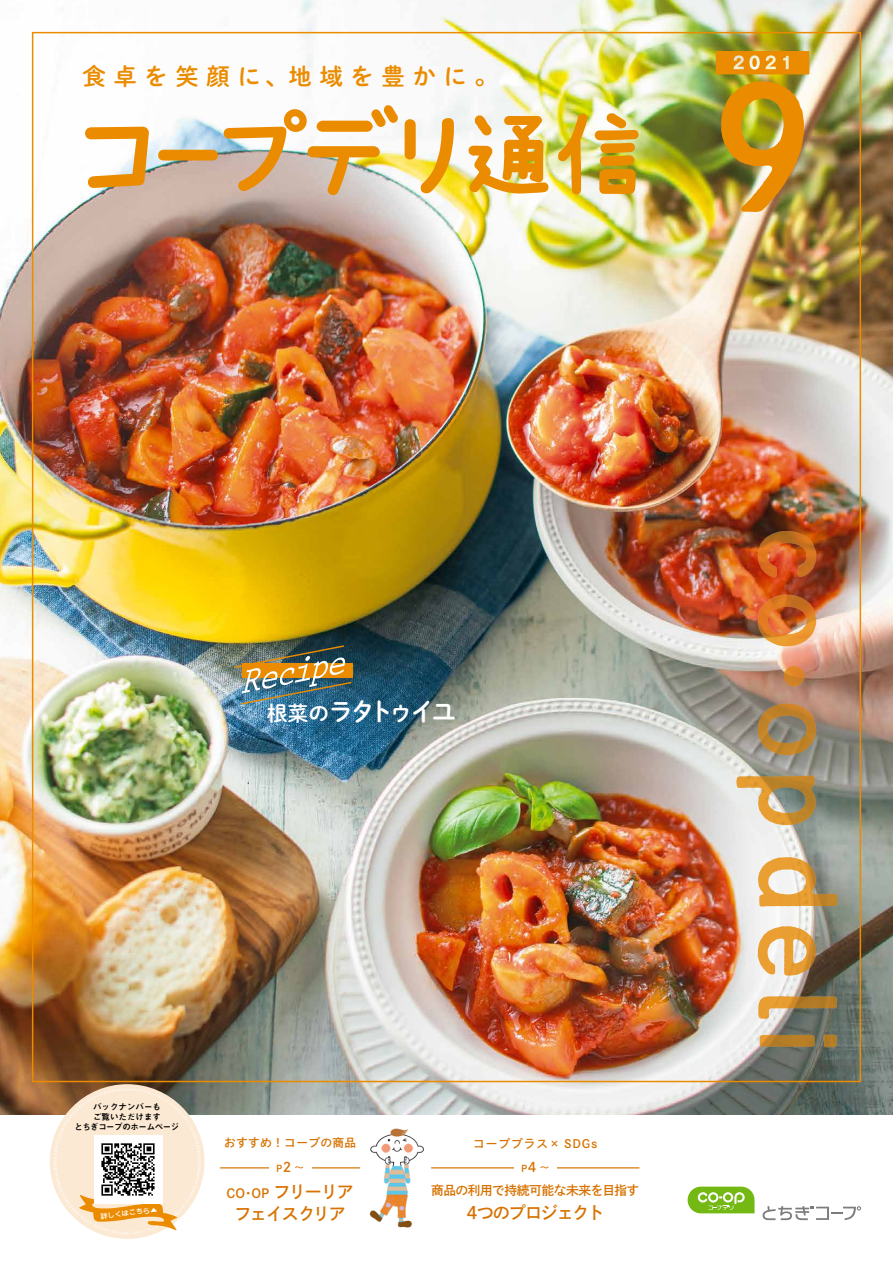
<style>
.page{position:relative;width:893px;height:1263px;background:#fff}
.page>*{position:absolute;margin:0;border:0;box-sizing:border-box;transform-origin:0 0}
.t1{font:25.35px "Shuei M Go Std B";letter-spacing:-.15em;color:#fff}
.t2{font:23.4px "Shuei M Go Std B";letter-spacing:.325em;color:#eb8c00}
.t3{font:16.95px "P Shuei Go Kin Std N B";letter-spacing:-.06em;color:#d77200}
.t4{font:13.35px "P Shuei Go Kin Std N B";color:#d77200}
.t5{font:12.75px "P Shuei Go Kin Std N B";letter-spacing:-.035em;color:#d77200}
.t6{font:11.7px "P Shuei Go Kin Std N B";letter-spacing:.045em;color:#d77200}
.t7{font:11.7px "P Shuei Go Kin Std N B";letter-spacing:.08em;color:#d77200}
.t8{font:9.6px "P Shuei Go Kin Std N B";color:#d77200}
.t9{font:8.55px/10.1px "Midashi Go Pr 6 N MB31";color:#000;text-align:center}
.t10{font:500 6.75px "Jun 34 Pro";color:#fff;scale:1.09 1}
.s1{font-size:20.85px}
.s2{font-size:9.6px}
</style>
<div class="page">
<img style="left:0;top:0;width:893px;height:1114px">
<img style="left:736px;top:531px;width:101px;height:516px">
<hr style="left:220px;top:1167px;width:140px;height:1px;background:#d77200">
<hr style="left:431px;top:1167px;width:208px;height:1px;background:#d77200">
<img style="left:356px;top:1128px;width:82px;height:100px">
<div style="left:269px;top:1164px;width:42px;height:8px;background:#fff"></div>
<div style="left:514px;top:1164px;width:43px;height:8px;background:#fff"></div>
<img style="left:232px;top:644px;width:121px;height:61px">
<svg style="left:716px;top:51px;width:93px;height:23px;background:#eb991d"></svg>
<img style="left:721px;top:81px;width:83px;height:131px">
<svg style="left:405px;top:118px;width:49px;height:75px"></svg>
<svg style="left:469px;top:115px;width:79px;height:78px"></svg>
<img style="left:558px;top:113px;width:30px;height:81px">
<img style="left:595px;top:113px;width:44px;height:81px">
<svg style="left:85px;top:127px;width:64px;height:61px"></svg>
<svg style="left:158px;top:150px;width:60px;height:11px"></svg>
<svg style="left:224px;top:105px;width:174px;height:90px"></svg>
<svg style="left:762px;top:1206px;width:99px;height:14px"></svg>
<svg style="left:688px;top:1186px;width:66px;height:27px;background:#92c746"></svg>
<div style="left:50px;top:1084px;width:155px;height:155px;background:#fce9d3;border-radius:50%"></div>
<img style="left:53px;top:1088px;width:148px;height:146px">
<svg style="left:79px;top:1195px;width:98px;height:35px"></svg>
<div style="left:94px;top:1135px;width:68px;height:68px;background:#fff"></div>
<img style="left:101px;top:1143px;width:54px;height:53px">
<h2 class="t2" style="left:83px;top:59px;width:417px">食卓を笑顔に、地域を豊かに。</h2>
<h1 class="t1" style="left:267px;top:693px;width:191px"><span class="s1">根菜の</span>ラタトゥイユ</h1>
<p class="t9" style="left:75px;top:1101px;width:106px">バックナンバーも<br>ご覧いただけます<br>とちぎコープのホームページ</p>
<p class="t10" style="left:100px;top:1210px;width:54px;rotate:-6deg">詳しくはこちら▲</p>
<h3 class="t6" style="left:224px;top:1135px;width:134px">おすすめ！コープの商品</h3>
<h3 class="t4" style="left:276px;top:1157px;width:17px">2<span class="s2">P</span></h3>
<p class="t8" style="left:295px;top:1160px;width:11px">～</p>
<h3 class="t3" style="left:273px;top:1180px;width:82px">フリーリア</h3>
<h3 class="t5" style="left:227px;top:1184px;width:44px">CO･OP</h3>
<h3 class="t3" style="left:235px;top:1201px;width:113px">フェイスクリア</h3>
<h3 class="t7" style="left:473px;top:1135px;width:126px">コーププラス× SDGs</h3>
<p class="t8" style="left:540px;top:1160px;width:11px">~</p>
<h3 class="t4" style="left:521px;top:1157px;width:17px">4<span class="s2">P</span></h3>
<h3 class="t5" style="left:431px;top:1181px;width:210px">商品の利用で持続可能な未来を目指す</h3>
<h3 class="t3" style="left:466px;top:1200px;width:140px">4つのプロジェクト</h3>
</div>
